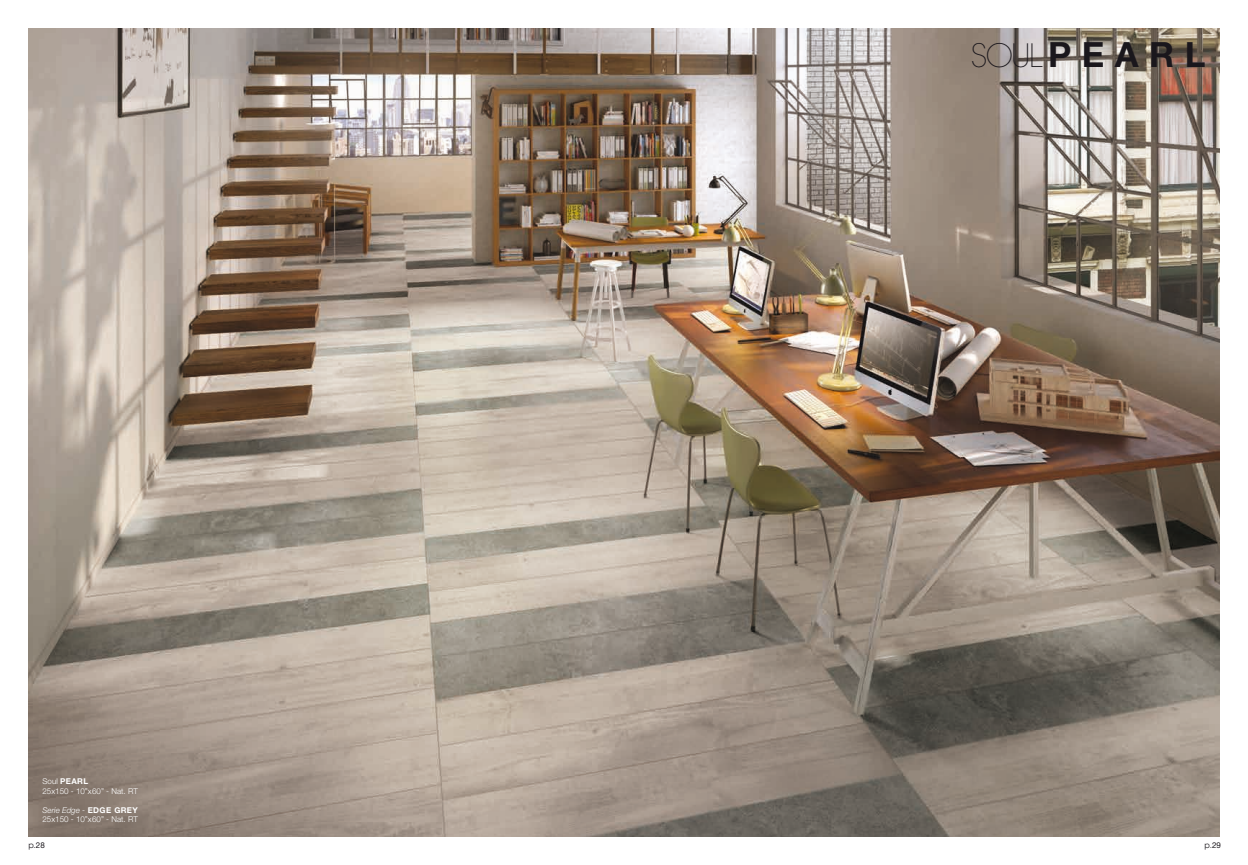
<style>
.page{position:relative;width:1248px;height:865px;background:#fff}
.page>*{position:absolute;margin:0;border:0;box-sizing:border-box;transform-origin:0 0}
.t1{font:700 34.8px "Helvetica Neue LT Std";letter-spacing:.3em;color:#1a171c}
.t2{font:300 8px/9.6px "Helvetica Neue LT Std";color:#fff}
.t3{font:8px "ITC Avant Garde Std";color:#1a171c}
.s1{font-family:"ITC Avant Garde Std";font-weight:200;font-size:32px}
.s2{font-weight:700}
.s3{font-style:italic}
.s4{font-family:"Helvetica Neue LT Std"}
</style>
<div class="page">
<img style="left:28px;top:28px;width:1191px;height:808px">
<h1 class="t1" style="left:970px;top:33px;width:233px"><span class="s1">SOUL</span> PEARL</h1>
<p class="t2" style="left:43px;top:776px;width:97px">Soul <span class="s2">PEARL<br></span>25x150 - 10”x60” - Nat. RT</p>
<p class="t2" style="left:43px;top:805px;width:97px"><span class="s3">Serie Edge</span> - <span class="s2">EDGE GREY<br></span>25x150 - 10”x60” - Nat. RT</p>
<p class="t3" style="left:28px;top:840px;width:18px">p.<span class="s4">28</span></p>
<p class="t3" style="left:1204px;top:840px;width:18px">p.<span class="s4">29</span></p>
</div>
